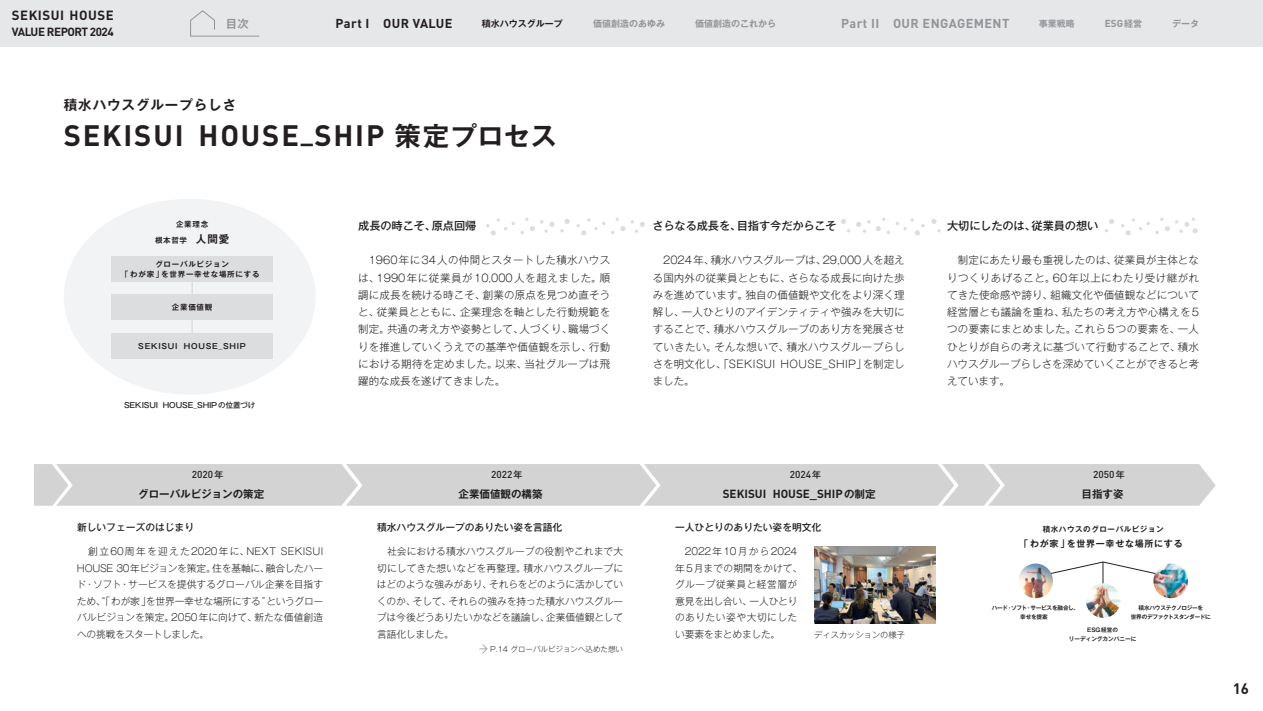
<style>
.page{position:relative;width:1263px;height:711px;background:#fff}
.page>*{position:absolute;margin:0;border:0;box-sizing:border-box;transform-origin:0 0}
.大タイトル_全体2024{font:700 29.1px "DINOT";letter-spacing:.065em;color:#231f20}
.t1{font:700 15px "DINOT";color:#231f20}
.小タイトル_全体2024_new{font:700 13.5px "Gothic MB101 Pr 6 N De";letter-spacing:.07em;color:#231f20}
.t2{font:700 13.2px "DINOT";letter-spacing:.04em;color:#231f20}
.t3{font:700 12.75px "DINOT";letter-spacing:.03em;color:#939598}
.t4{font:700 12.75px "DINOT";letter-spacing:.03em;color:#231f20}
._7ptM{font:700 11.7px "DINOT";color:#231f20}
._7ptM-2{font:700 11.7px "DINOT";letter-spacing:-.04em;color:#231f20}
.小見出し3{font:500 11.25px "Gothic MB101 Pr 6 N";letter-spacing:-.015em;color:#231f20}
.t5{font:700 11.25px "Gothic MB101 Pr 6 N De";color:#939598}
.本文2024基本{font:300 10.5px/17.2px "Gothic MB101 Pr 6 N";letter-spacing:.01em;color:#231f20;text-align:justify}
._7ptM-3{font:700 10.5px "Gothic MB101 Pr 6 N De";color:#231f20}
._7ptM-4{font:500 10.05px "DINOT";color:#231f20}
.t6{font:700 10.05px "DINOT";color:#939598}
.本文2024基本-2{font:300 9.75px/16.5px "Gothic MB101 Pr 6 N";letter-spacing:-.01em;color:#231f20;text-align:justify}
.本文2024基本-3{font:300 9.75px/16.5px "Gothic MB101 Pr 6 N";letter-spacing:.02em;color:#231f20}
.本文2024基本-4{font:500 9.75px "Gothic MB101 Pr 6 N";color:#231f20}
.t7{font:700 9px "Gothic MB101 Pr 6 N De";color:#939598}
._7ptM-5{font:700 9px "Gothic MB101 Pr 6 N De";letter-spacing:.08em;color:#231f20}
._7ptM-6{font:700 9px "Gothic MB101 Pr 6 N De";color:#231f20}
._7ptM-7{font:300 8.25px "Gothic MB101 Pr 6 N";color:#231f20}
._7ptM-8{font:700 7.5px/10.5px "Gothic MB101 Pr 6 N De";letter-spacing:.1em;color:#231f20;text-align:center}
.小見出し3-2{font:500 7.5px "Gothic MB101 Pr 6 N";letter-spacing:-.015em;color:#231f20}
.リンク{font:300 7.5px "Gothic MB101 Pr 6 N";color:#231f20}
._7ptM-9{font:700 7.5px "Gothic MB101 Pr 6 N De";letter-spacing:.08em;color:#231f20}
._7ptM-10{font:700 5.7px "Gothic MB101 Pr 6 N De";letter-spacing:-.035em;color:#231f20}
._7ptM-11{font:700 5.7px "Gothic MB101 Pr 6 N De";color:#231f20}
.s1{font-family:"Gothic MB101 Pr 6 N De";font-size:9px}
.s2{font-family:"Gothic MB101 Pr 6 N De";font-size:26.25px}
.s3{font-size:10.5px}
.s4{font-family:"Gothic MB101 Pr 6 N";font-size:9px}
.s5{font-family:"Gothic MB101 Pr 6 N De";font-size:10.5px}
</style>
<div class="page">
<svg style="left:486px;top:217px;width:68px;height:18px"></svg>
<svg style="left:560px;top:219px;width:10px;height:13px"></svg>
<svg style="left:611px;top:217px;width:34px;height:17px"></svg>
<svg style="left:576px;top:218px;width:29px;height:17px"></svg>
<svg style="left:1105px;top:219px;width:9px;height:13px"></svg>
<svg style="left:1121px;top:217px;width:76px;height:18px"></svg>
<svg style="left:931px;top:219px;width:10px;height:13px"></svg>
<svg style="left:876px;top:217px;width:14px;height:17px"></svg>
<svg style="left:856px;top:220px;width:14px;height:13px"></svg>
<svg style="left:896px;top:218px;width:28px;height:17px"></svg>
<svg style="left:841px;top:219px;width:9px;height:13px"></svg>
<svg style="left:479px;top:644px;width:9px;height:9px"></svg>
<div style="left:34px;top:464px;width:1182px;height:41px;background:#d3d3d3"></div>
<img style="left:814px;top:546px;width:121px;height:77px">
<div style="left:64px;top:199px;width:252px;height:195px;background:#f2f3f4;border-radius:50%"></div>
<div style="left:111px;top:256px;width:162px;height:26px;background:#dcdddf"></div>
<div style="left:111px;top:294px;width:162px;height:26px;background:#dcdddf"></div>
<div style="left:111px;top:333px;width:162px;height:25px;background:#dcdddf"></div>
<svg style="left:191px;top:282px;width:2px;height:12px"></svg>
<svg style="left:191px;top:320px;width:2px;height:13px"></svg>
<hr style="left:1103px;top:561px;width:1px;height:49px;background:#231f20">
<svg style="left:1051px;top:561px;width:104px;height:17px"></svg>
<img style="left:1153px;top:563px;width:35px;height:34px;border-radius:17px">
<img style="left:1018px;top:563px;width:35px;height:34px;border-radius:17px">
<img style="left:1086px;top:582px;width:34px;height:35px;border-radius:17px">
<div style="left:0;top:0;width:1263px;height:47px;background:#e6e7e9"></div>
<svg style="left:190px;top:10px;width:69px;height:27px"></svg>
<p class="t2" style="left:12px;top:5px;width:103px">SEKISUI HOUSE</p>
<p class="_7ptM-2" style="left:12px;top:23px;width:103px">VALUE REPORT 2024</p>
<p class="t5" style="left:226px;top:14px;width:24px">目次</p>
<p class="t4" style="left:336px;top:13px;width:118px">Part I OUR VALUE</p>
<p class="_7ptM-6" style="left:482px;top:16px;width:82px">積水ハウスグループ</p>
<p class="t7" style="left:593px;top:16px;width:73px">価値創造のあゆみ</p>
<p class="t7" style="left:695px;top:16px;width:82px">価値創造のこれから</p>
<p class="t3" style="left:841px;top:13px;width:170px">Part II OUR ENGAGEMENT</p>
<p class="t7" style="left:1039px;top:16px;width:37px">事業戦略</p>
<p class="t6" style="left:1105px;top:15px;width:39px">ESG<span class="s1">経営</span></p>
<p class="t7" style="left:1172px;top:16px;width:28px">データ</p>
<p class="小タイトル_全体2024_new" style="left:64px;top:93px;width:174px">積水ハウスグループらしさ</p>
<p class="大タイトル_全体2024" style="left:64px;top:112px;width:494px">SEKISUI HOUSE_SHIP <span class="s2">策定プロセス</span></p>
<p class="_7ptM-8" style="left:176px;top:218px;width:34px">企業理念</p>
<p class="_7ptM-8" style="left:155px;top:235px;width:76px">根本哲学　<span class="s3">人間愛</span></p>
<p class="_7ptM-8" style="left:121px;top:258px;width:140px">グローバルビジョン<br>「わが家」を世界一幸せな場所にする</p>
<p class="_7ptM-8" style="left:172px;top:301px;width:42px">企業価値観</p>
<p class="_7ptM-8" style="left:138px;top:340px;width:109px">SEKISUI HOUSE_SHIP</p>
<p class="小見出し3" style="left:358px;top:217px;width:120px">成長の時こそ、原点回帰</p>
<p class="本文2024基本" style="left:358px;top:250px;width:253px">　1960年に34人の仲間とスタートした積水ハウスは、1990年に従業員が10,000人を超えました。順調に成長を続ける時こそ、創業の原点を見つめ直そうと、従業員とともに、企業理念を軸とした行動規範を制定。共通の考え方や姿勢として、人づくり、職場づくりを推進していくうえでの基準や価値観を示し、行動における期待を定めました。以来、当社グループは飛躍的な成長を遂げてきました。</p>
<p class="小見出し3" style="left:653px;top:217px;width:186px">さらなる成長を、目指す今だからこそ</p>
<p class="本文2024基本" style="left:653px;top:250px;width:253px">　2024年、積水ハウスグループは、29,000人を超える国内外の従業員とともに、さらなる成長に向けた歩みを進めています。独自の価値観や文化をより深く理解し、一人ひとりのアイデンティティや強みを大切にすることで、積水ハウスグループのあり方を発展させていきたい。そんな想いで、積水ハウスグループらしさを明文化し、「SEKISUI HOUSE_SHIP」を制定しました。</p>
<p class="小見出し3" style="left:947px;top:217px;width:153px">大切にしたのは、従業員の想い</p>
<p class="本文2024基本" style="left:947px;top:250px;width:253px">　制定にあたり最も重視したのは、従業員が主体となりつくりあげること。60年以上にわたり受け継がれてきた使命感や誇り、組織文化や価値観などについて経営層とも議論を重ね、私たちの考え方や心構えを5つの要素にまとめました。これら5つの要素を、一人ひとりが自らの考えに基づいて行動することで、積水ハウスグループらしさを深めていくことができると考えています。</p>
<p class="小見出し3-2" style="left:124px;top:398px;width:133px">SEKISUI HOUSE_SHIPの位置づけ</p>
<p class="_7ptM-4" style="left:192px;top:466px;width:33px">2020<span class="s4">年</span></p>
<p class="_7ptM-4" style="left:491px;top:466px;width:33px">2022<span class="s4">年</span></p>
<p class="_7ptM-4" style="left:790px;top:466px;width:33px">2024<span class="s4">年</span></p>
<p class="_7ptM-4" style="left:1093px;top:466px;width:33px">2050<span class="s4">年</span></p>
<p class="_7ptM-3" style="left:138px;top:484px;width:127px">グローバルビジョンの策定</p>
<p class="_7ptM-3" style="left:458px;top:484px;width:85px">企業価値観の構築</p>
<p class="_7ptM" style="left:723px;top:484px;width:154px">SEKISUI HOUSE_SHIP<span class="s5">の制定</span></p>
<p class="_7ptM-3" style="left:1081px;top:484px;width:43px">目指す姿</p>
<p class="本文2024基本-4" style="left:77px;top:519px;width:118px">新しいフェーズのはじまり</p>
<p class="本文2024基本-2" style="left:77px;top:542px;width:248px">　創立60周年を迎えた2020年に、NEXT SEKISUI HOUSE 30年ビジョンを策定。住を基軸に、融合したハード・ソフト・サービスを提供するグローバル企業を目指すため、“「わが家」を世界一幸せな場所にする”というグローバルビジョンを策定。2050年に向けて、新たな価値創造への挑戦をスタートしました。</p>
<p class="本文2024基本-4" style="left:377px;top:519px;width:187px">積水ハウスグループのありたい姿を言語化</p>
<p class="本文2024基本-2" style="left:377px;top:542px;width:248px">　社会における積水ハウスグループの役割やこれまで大切にしてきた想いなどを再整理。積水ハウスグループにはどのような強みがあり、それらをどのように活かしていくのか、そして、それらの強みを持った積水ハウスグループは今後どうありたいかなどを議論し、企業価値観として言語化しました。</p>
<p class="リンク" style="left:490px;top:643px;width:134px">P.14 グローバルビジョンへ込めた想い</p>
<p class="本文2024基本-4" style="left:675px;top:519px;width:148px">一人ひとりのありたい姿を明文化</p>
<p class="本文2024基本-3" style="left:675px;top:542px;width:129px">　2022年10月から2024年5月までの期間をかけて、グループ従業員と経営層が意見を出し合い、一人ひとりのありたい姿や大切にしたい要素をまとめました。</p>
<p class="_7ptM-7" style="left:814px;top:627px;width:92px">ディスカッションの様子</p>
<p class="_7ptM-9" style="left:1043px;top:522px;width:122px">積水ハウスのグローバルビジョン</p>
<p class="_7ptM-5" style="left:1019px;top:535px;width:165px">「わが家」を世界一幸せな場所にする</p>
<p class="_7ptM-10" style="left:992px;top:602px;width:89px">ハード・ソフト・サービスを融合し、</p>
<p class="_7ptM-10" style="left:1020px;top:611px;width:29px">幸せを提案</p>
<p class="_7ptM-10" style="left:1138px;top:602px;width:66px">積水ハウステクノロジーを</p>
<p class="_7ptM-10" style="left:1131px;top:611px;width:81px">世界のデファクトスタンダードに</p>
<p class="_7ptM-10" style="left:1087px;top:624px;width:33px">ESG経営の</p>
<p class="_7ptM-11" style="left:1069px;top:633px;width:69px">リーディングカンパニーに</p>
<h2 class="t1" style="left:1233px;top:676px;width:18px">16</h2>
</div>
